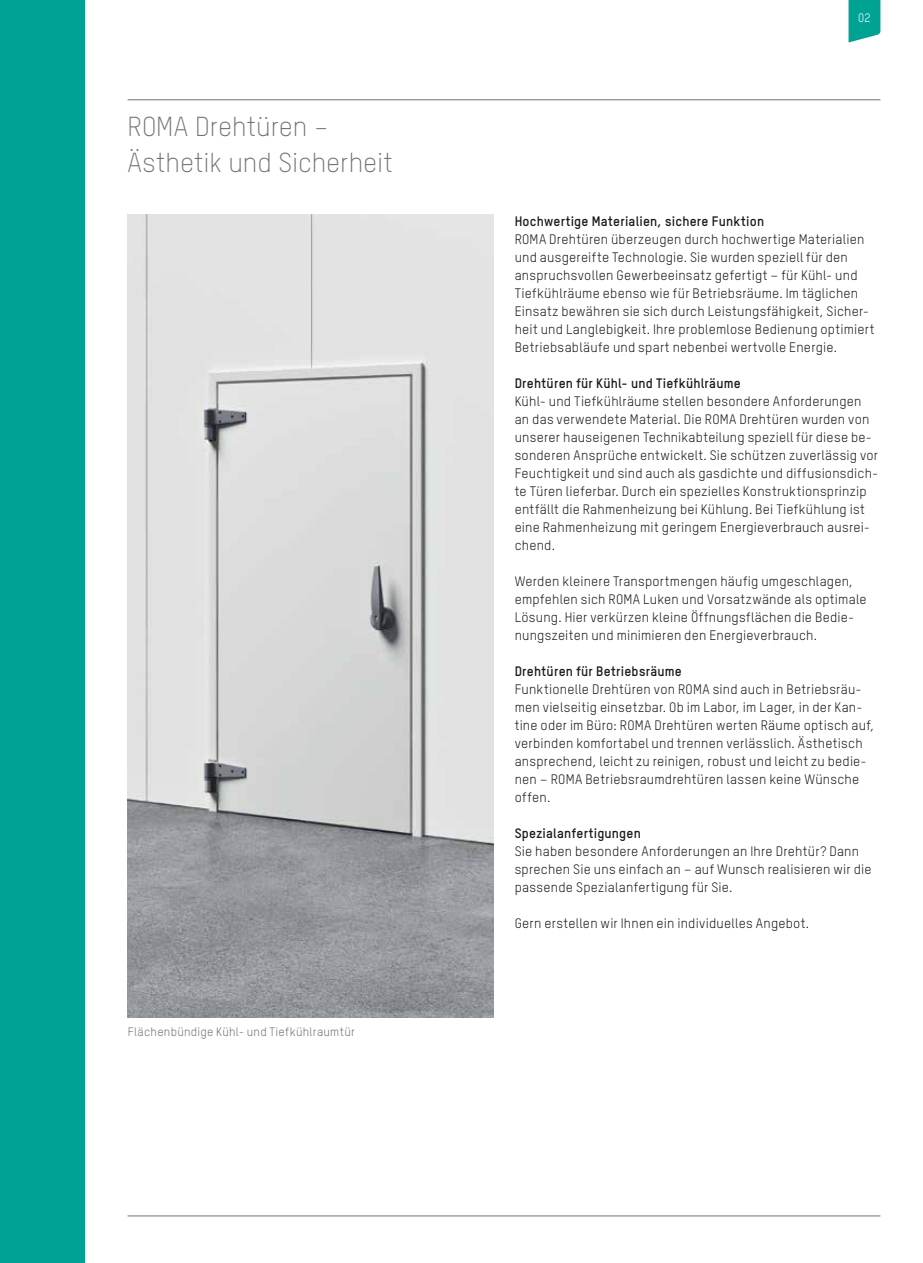
<style>
.page{position:relative;width:923px;height:1263px;background:#fff}
.page>*{position:absolute;margin:0;border:0;box-sizing:border-box;transform-origin:0 0}
.t1{font:300 27px/36px "TSTARPRO";color:#717271}
.t2{font:13.5px/18px "TSTARPRO";letter-spacing:.015em;color:#1a1a18}
.t3{font:700 13.5px "TSTARPRO";letter-spacing:.015em;color:#1a1a18}
.t4{font:12px "TSTARPRO";letter-spacing:.02em;color:#717271}
.t5{font:12px "TSTARPRO";color:#fff}
</style>
<div class="page">
<svg style="left:848px;top:0;width:32px;height:43px"></svg>
<hr style="left:128px;top:99px;width:752px;height:1px;background:#717271">
<hr style="left:128px;top:1215px;width:752px;height:1px;background:#717271">
<div style="left:0;top:0;width:85px;height:1263px;background:#00a294"></div>
<img style="left:128px;top:215px;width:365px;height:803px">
<h1 class="t1" style="left:128px;top:107px;width:267px">ROMA Drehtüren –<br>Ästhetik und Sicherheit</h1>
<p class="t4" style="left:128px;top:1024px;width:228px">Flächenbündige Kühl- und Tiefkühlraumtür</p>
<p class="t5" style="left:858px;top:10px;width:14px">02</p>
<p class="t3" style="left:514px;top:212px;width:251px">Hochwertige Materialien, sichere Funktion</p>
<p class="t2" style="left:514px;top:229px;width:361px">ROMA Drehtüren überzeugen durch hochwertige Materialien und ausgereifte Technologie. Sie wurden speziell für den anspruchsvollen Gewerbeeinsatz gefertigt – für Kühl- und Tiefkühlräume ebenso wie für Betriebsräume. Im täglichen Einsatz bewähren sie sich durch Leistungsfähigkeit, Sicher&shy;heit und Langlebigkeit. Ihre problemlose Bedienung optimiert Betriebsabläufe und spart nebenbei wertvolle Energie.</p>
<p class="t3" style="left:514px;top:374px;width:228px">Drehtüren für Kühl- und Tiefkühlräume</p>
<p class="t2" style="left:514px;top:391px;width:365px">Kühl- und Tiefkühlräume stellen besondere Anforderungen an das verwendete Material. Die ROMA Drehtüren wurden von unserer hauseigenen Technikabteilung speziell für diese be&shy;sonderen Ansprüche entwickelt. Sie schützen zuverlässig vor Feuchtigkeit und sind auch als gasdichte und diffusionsdich&shy;te Türen lieferbar. Durch ein spezielles Konstruktionsprinzip entfällt die Rahmenheizung bei Kühlung. Bei Tiefkühlung ist eine Rahmenheizung mit geringem Energieverbrauch ausrei&shy;chend.</p>
<p class="t2" style="left:514px;top:571px;width:354px">Werden kleinere Transportmengen häufig umgeschlagen, empfehlen sich ROMA Luken und Vorsatzwände als optimale Lösung. Hier verkürzen kleine Öffnungsflächen die Bedie&shy;nungszeiten und minimieren den Energieverbrauch.</p>
<p class="t3" style="left:514px;top:662px;width:169px">Drehtüren für Betriebsräume</p>
<p class="t2" style="left:514px;top:679px;width:361px">Funktionelle Drehtüren von ROMA sind auch in Betriebsräu&shy;men vielseitig einsetzbar. Ob im Labor, im Lager, in der Kan&shy;tine oder im Büro: ROMA Drehtüren werten Räume optisch auf, verbinden komfortabel und trennen verlässlich. Ästhetisch ansprechend, leicht zu reinigen, robust und leicht zu bedie&shy;nen – ROMA Betriebsraumdrehtüren lassen keine Wünsche offen.</p>
<p class="t3" style="left:514px;top:824px;width:128px">Spezialanfertigungen</p>
<p class="t2" style="left:514px;top:841px;width:358px">Sie haben besondere Anforderungen an Ihre Drehtür? Dann sprechen Sie uns einfach an – auf Wunsch realisieren wir die passende Spezialanfertigung für Sie.</p>
<p class="t2" style="left:514px;top:913px;width:296px">Gern erstellen wir Ihnen ein individuelles Angebot.</p>
</div>
